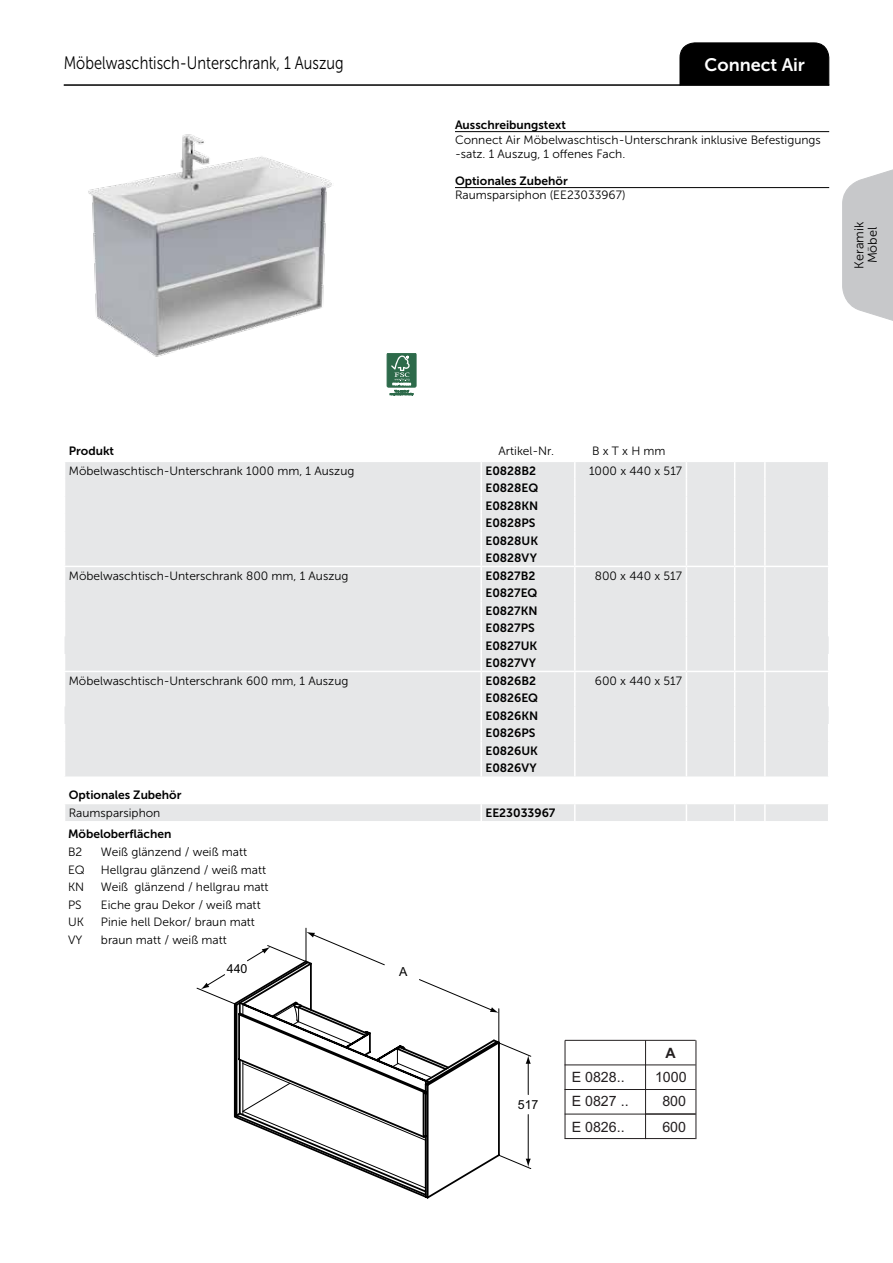
<style>
.page{position:relative;width:893px;height:1263px;background:#fff}
.page>*{position:absolute;margin:0;border:0;box-sizing:border-box;transform-origin:0 0}
.t1{font:18px "Museo Sans 300";color:#000;scale:.81 1}
.t2{font:18px "Museo Sans 700";color:#fff}
.t3{font:14.25px "Arial";color:#231f20}
.t4{font:700 14.25px "Arial";color:#231f20}
.t5{font:12.75px/13.5px "Museo Sans 300";color:#000;text-align:center}
.t6{font:12.45px "Arial";color:#020202}
.t7{font:12px/14.4px "Museo Sans 300";color:#000}
.t8{font:12px/17.5px "Museo Sans 700";color:#000}
</style>
<div class="page">
<div style="left:679px;top:42px;width:151px;height:44px;background:#000"></div>
<hr style="left:64px;top:85px;width:765px;height:1px;background:#000">
<svg style="left:842px;top:169px;width:51px;height:152px;background:#ceced0"></svg>
<hr style="left:455px;top:131px;width:374px;height:1px;background:#000">
<hr style="left:455px;top:187px;width:374px;height:1px;background:#000">
<div style="left:65px;top:462px;width:764px;height:314px;background:#e6e7e8"></div>
<svg style="left:828px;top:724px;width:1px;height:52px"></svg>
<hr style="left:64px;top:566px;width:417px;height:1px;background:#fff">
<hr style="left:481px;top:566px;width:94px;height:1px;background:#fff">
<hr style="left:575px;top:566px;width:111px;height:1px;background:#fff">
<hr style="left:686px;top:566px;width:49px;height:1px;background:#fff">
<hr style="left:735px;top:566px;width:30px;height:1px;background:#fff">
<hr style="left:765px;top:566px;width:64px;height:1px;background:#fff">
<svg style="left:828px;top:462px;width:1px;height:174px"></svg>
<svg style="left:480px;top:462px;width:2px;height:314px"></svg>
<svg style="left:574px;top:462px;width:2px;height:314px"></svg>
<svg style="left:686px;top:462px;width:1px;height:314px"></svg>
<svg style="left:734px;top:462px;width:1px;height:314px"></svg>
<svg style="left:764px;top:462px;width:2px;height:314px"></svg>
<svg style="left:828px;top:654px;width:1px;height:52px"></svg>
<hr style="left:64px;top:671px;width:417px;height:1px;background:#fff">
<hr style="left:481px;top:671px;width:94px;height:1px;background:#fff">
<hr style="left:575px;top:671px;width:111px;height:1px;background:#fff">
<hr style="left:686px;top:671px;width:49px;height:1px;background:#fff">
<hr style="left:735px;top:671px;width:30px;height:1px;background:#fff">
<hr style="left:765px;top:671px;width:64px;height:1px;background:#fff">
<div style="left:65px;top:804px;width:763px;height:17px;background:#e6e7e8"></div>
<hr style="left:565px;top:1040px;width:80px;height:1px;background:#231f20">
<hr style="left:645px;top:1040px;width:51px;height:1px;background:#231f20">
<hr style="left:564px;top:1064px;width:81px;height:1px;background:#231f20">
<hr style="left:645px;top:1064px;width:51px;height:1px;background:#231f20">
<hr style="left:564px;top:1089px;width:81px;height:1px;background:#231f20">
<hr style="left:645px;top:1089px;width:51px;height:1px;background:#231f20">
<hr style="left:565px;top:1113px;width:80px;height:1px;background:#231f20">
<hr style="left:645px;top:1113px;width:51px;height:1px;background:#231f20">
<hr style="left:565px;top:1138px;width:80px;height:1px;background:#231f20">
<hr style="left:645px;top:1138px;width:51px;height:1px;background:#231f20">
<hr style="left:645px;top:1040px;width:1px;height:99px;background:#231f20">
<hr style="left:695px;top:1040px;width:1px;height:99px;background:#231f20">
<hr style="left:565px;top:1040px;width:1px;height:99px;background:#231f20">
<svg style="left:197px;top:928px;width:335px;height:269px"></svg>
<img style="left:88px;top:134px;width:244px;height:223px">
<div style="left:387px;top:353px;width:29px;height:34px;background:#2d6a4a"></div>
<div style="left:387px;top:353px;width:29px;height:34px;border:1px solid #2d6a4a"></div>
<svg style="left:390px;top:356px;width:23px;height:40px"></svg>
<h1 class="t1" style="left:64px;top:53px;width:347px">Möbelwaschtisch-Unterschrank, 1 Auszug</h1>
<h1 class="t2" style="left:704px;top:54px;width:102px">Connect Air</h1>
<p class="t8" style="left:455px;top:116px;width:112px">Ausschreibungstext</p>
<p class="t7" style="left:455px;top:132px;width:367px">Connect Air Möbelwaschtisch-Unterschrank inklusive Befestigungs -satz. 1 Auszug, 1 offenes Fach.</p>
<p class="t8" style="left:455px;top:172px;width:114px">Optionales Zubehör</p>
<p class="t7" style="left:455px;top:188px;width:172px">Raumsparsiphon (EE23033967)</p>
<p class="t5" style="left:852px;top:268px;width:48px;rotate:-90deg">Keramik<br>Möbel</p>
<p class="t8" style="left:69px;top:443px;width:47px">Produkt</p>
<p class="t7" style="left:498px;top:444px;width:57px">Artikel-Nr.</p>
<p class="t7" style="left:592px;top:444px;width:75px">B x T x H mm</p>
<p class="t7" style="left:69px;top:463px;width:287px">Möbelwaschtisch-Unterschrank 1000 mm, 1 Auszug</p>
<p class="t8" style="left:485px;top:462px;width:52px">E0828B2</p>
<p class="t7" style="left:589px;top:463px;width:95px">1000 x 440 x 517</p>
<p class="t8" style="left:485px;top:479px;width:54px">E0828EQ<br>E0828KN<br>E0828PS<br>E0828UK<br>E0828VY</p>
<p class="t7" style="left:69px;top:568px;width:281px">Möbelwaschtisch-Unterschrank 800 mm, 1 Auszug</p>
<p class="t8" style="left:485px;top:567px;width:51px">E0827B2</p>
<p class="t7" style="left:595px;top:568px;width:89px">800 x 440 x 517</p>
<p class="t8" style="left:485px;top:584px;width:54px">E0827EQ<br>E0827KN<br>E0827PS<br>E0827UK<br>E0827VY</p>
<p class="t7" style="left:69px;top:673px;width:281px">Möbelwaschtisch-Unterschrank 600 mm, 1 Auszug</p>
<p class="t8" style="left:485px;top:672px;width:52px">E0826B2</p>
<p class="t7" style="left:595px;top:673px;width:89px">600 x 440 x 517</p>
<p class="t8" style="left:485px;top:689px;width:54px">E0826EQ<br>E0826KN<br>E0826PS<br>E0826UK<br>E0826VY</p>
<p class="t8" style="left:69px;top:786px;width:114px">Optionales Zubehör</p>
<p class="t7" style="left:69px;top:805px;width:93px">Raumsparsiphon</p>
<p class="t8" style="left:485px;top:804px;width:71px">EE23033967</p>
<p class="t8" style="left:68px;top:825px;width:105px">Möbeloberflächen</p>
<p class="t7" style="left:68px;top:845px;width:16px">B2</p>
<p class="t7" style="left:101px;top:845px;width:148px">Weiß glänzend / weiß matt</p>
<p class="t7" style="left:68px;top:862px;width:18px">EQ</p>
<p class="t7" style="left:101px;top:862px;width:167px">Hellgrau glänzend / weiß matt</p>
<p class="t7" style="left:68px;top:880px;width:18px">KN</p>
<p class="t7" style="left:101px;top:880px;width:169px">Weiß glänzend / hellgrau matt</p>
<p class="t7" style="left:68px;top:897px;width:15px">PS</p>
<p class="t7" style="left:101px;top:897px;width:161px">Eiche grau Dekor / weiß matt</p>
<p class="t7" style="left:68px;top:915px;width:17px">UK</p>
<p class="t7" style="left:101px;top:915px;width:155px">Pinie hell Dekor/ braun matt</p>
<p class="t7" style="left:68px;top:932px;width:16px">VY</p>
<p class="t7" style="left:101px;top:932px;width:127px">braun matt / weiß matt</p>
<p class="t6" style="left:227px;top:960px;width:22px">440</p>
<p class="t6" style="left:399px;top:963px;width:10px">A</p>
<p class="t6" style="left:518px;top:1096px;width:22px">517</p>
<p class="t4" style="left:665px;top:1043px;width:12px">A</p>
<p class="t3" style="left:572px;top:1068px;width:54px">E 0828..</p>
<p class="t3" style="left:655px;top:1068px;width:33px">1000</p>
<p class="t3" style="left:572px;top:1117px;width:54px">E 0826..</p>
<p class="t3" style="left:662px;top:1117px;width:25px">600</p>
<p class="t3" style="left:572px;top:1092px;width:58px">E 0827 ..</p>
<p class="t3" style="left:662px;top:1092px;width:25px">800</p>
</div>
